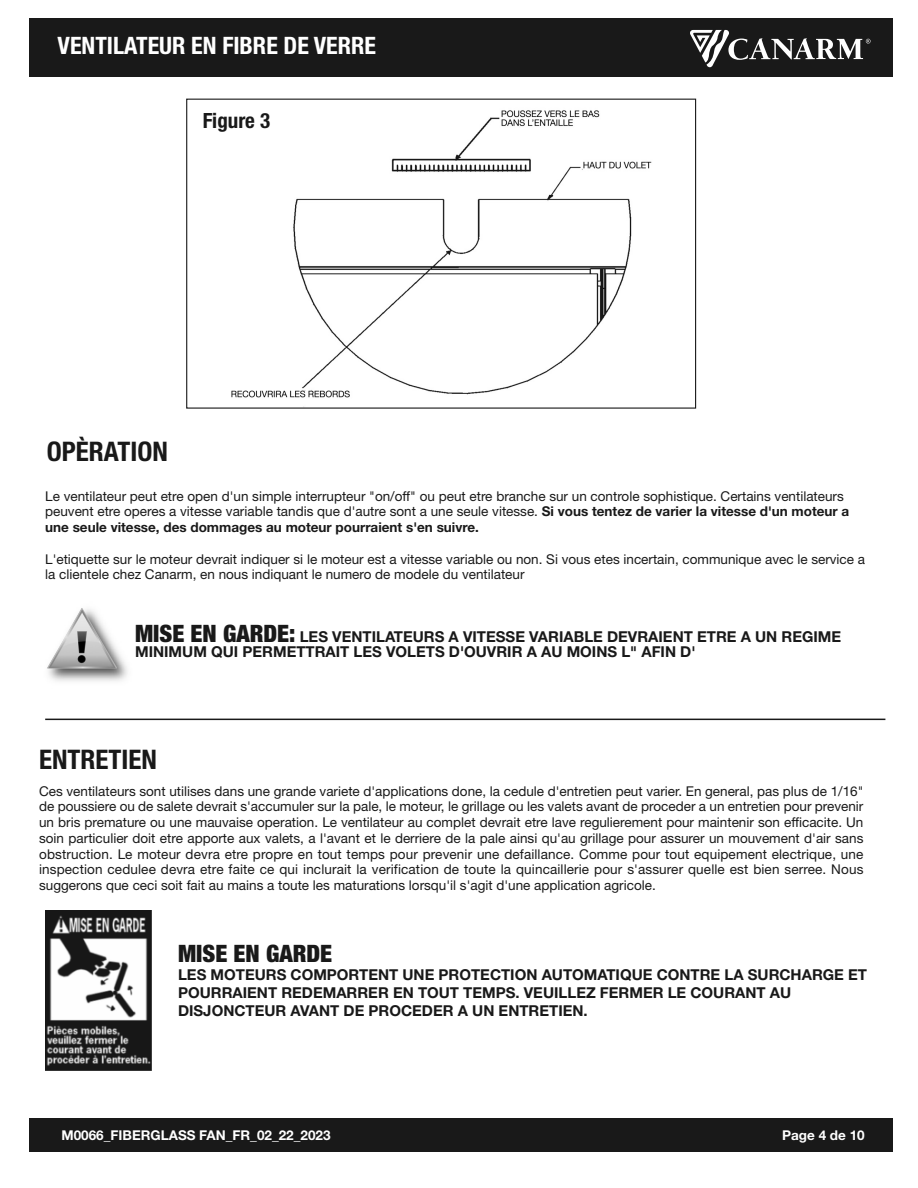
<style>
.page{position:relative;width:918px;height:1188px;background:#fff}
.page>*{position:absolute;margin:0;border:0;box-sizing:border-box;transform-origin:0 0}
.t1{font:700 condensed 27px "Helvetica Neue";color:#191919}
.t2{font:700 condensed 24px "Helvetica Neue";color:#fff}
.t3{font:900 condensed 24px "Helvetica Neue";color:#191919}
.t4{font:700 condensed 21px "Helvetica Neue";color:#191919}
.t5{font:700 15px/18px "Helvetica Neue";color:#191919}
.t6{font:13.5px/15.8px "Helvetica Neue";color:#191919}
.t7{font:700 13.5px "Helvetica Neue";color:#fff}
.s1{font-weight:700}
.s2{font-weight:900;font-stretch:condensed;font-size:24px}
</style>
<div class="page">
<img style="left:231px;top:110px;width:421px;height:297px">
<div style="left:186px;top:99px;width:510px;height:310px;border:1px solid #191919"></div>
<div style="left:29px;top:18px;width:864px;height:59px;background:#191919"></div>
<div style="left:29px;top:1119px;width:864px;height:33px;background:#191919"></div>
<svg style="left:690px;top:30px;width:181px;height:37px"></svg>
<hr style="left:45px;top:719px;width:840px;height:1px;background:#191919">
<img style="left:48px;top:650px;width:80px;height:31px">
<img style="left:47px;top:608px;width:70px;height:61px">
<img style="left:45px;top:910px;width:107px;height:160px">
<h2 class="t2" style="left:58px;top:36px;width:320px">VENTILATEUR EN FIBRE DE VERRE</h2>
<h3 class="t4" style="left:203px;top:113px;width:69px">Figure 3</h3>
<h1 class="t1" style="left:47px;top:442px;width:122px">OPÈRATION</h1>
<p class="t6" style="left:45px;top:489px;width:806px">Le ventilateur peut etre open d'un simple interrupteur "on/off" ou peut etre branche sur un controle sophistique. Certains ventilateurs peuvent etre operes a vitesse variable tandis que d'autre sont a une seule vitesse. <span class="s1">Si vous tentez de varier la vitesse d'un moteur a une seule vitesse, des dommages au moteur pourraient s'en suivre.</span></p>
<p class="t6" style="left:45px;top:552px;width:821px">L'etiquette sur le moteur devrait indiquer si le moteur est a vitesse variable ou non. Si vous etes incertain, communique avec le service a la clientele chez Canarm, en nous indiquant le numero de modele du ventilateur</p>
<p class="t5" style="left:135px;top:631px;width:708px;line-height:14.7px"><span class="s2">MISE EN GARDE:</span> LES VENTILATEURS A VITESSE VARIABLE DEVRAIENT ETRE A UN REGIME<br>MINIMUM QUI PERMETTRAIT LES VOLETS D'OUVRIR A AU MOINS L" AFIN D'</p>
<h1 class="t1" style="left:39px;top:749px;width:119px">ENTRETIEN</h1>
<p class="t6" style="left:39px;top:784px;width:826px;text-align:justify">Ces ventilateurs sont utilises dans une grande variete d'applications done, la cedule d'entretien peut varier. En general, pas plus de 1/16" de poussiere ou de salete devrait s'accumuler sur la pale, le moteur, le grillage ou les valets avant de proceder a un entretien pour prevenir un bris premature ou une mauvaise operation. Le ventilateur au complet devrait etre lave regulierement pour maintenir son efficacite. Un soin particulier doit etre apporte aux valets, a l'avant et le derriere de la pale ainsi qu'au grillage pour assurer un mouvement d'air sans obstruction. Le moteur devra etre propre en tout temps pour prevenir une defaillance. Comme pour tout equipement electrique, une inspection cedulee devra etre faite ce qui inclurait la verification de toute la quincaillerie pour s'assurer quelle est bien serree. Nous suggerons que ceci soit fait au mains a toute les maturations lorsqu'il s'agit d'une application agricole.</p>
<h2 class="t3" style="left:178px;top:940px;width:156px">MISE EN GARDE</h2>
<p class="t5" style="left:178px;top:967px;width:690px">LES MOTEURS COMPORTENT UNE PROTECTION AUTOMATIQUE CONTRE LA SURCHARGE ET<br>POURRAIENT REDEMARRER EN TOUT TEMPS. VEUILLEZ FERMER LE COURANT AU<br>DISJONCTEUR AVANT DE PROCEDER A UN ENTRETIEN.</p>
<p class="t7" style="left:62px;top:1131px;width:271px">M0066_FIBERGLASS FAN_FR_02_22_2023</p>
<p class="t7" style="left:782px;top:1131px;width:84px">Page 4 de 10</p>
</div>
